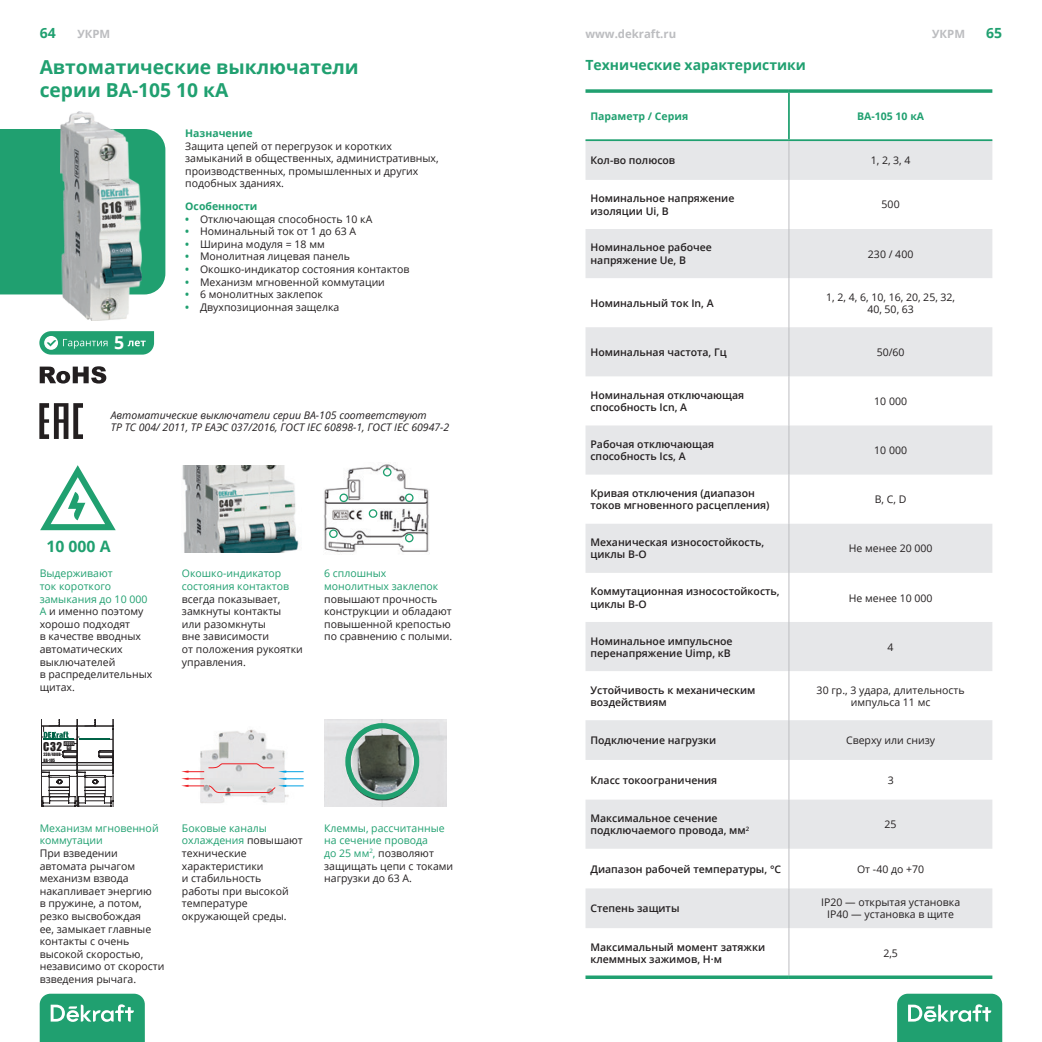
<style>
.page{position:relative;width:1042px;height:1042px;background:#fff}
.page>*{position:absolute;margin:0;border:0;box-sizing:border-box;transform-origin:0 0}
.t1{font:700 19.25px/22.8px "Open Sans";color:#20a070}
.t2{font:700 17.85px "Open Sans";color:#fff}
.t3{font:700 15.75px "Open Sans";color:#20a070}
.t4{font:700 14px "Open Sans";color:#20a070}
.t5{font:700 11.38px "Open Sans";color:#bcbdc0}
.t6{font:11.2px "Impact";color:#231f20}
.t7{font:10.5px/12.6px "Open Sans";color:#231f20}
.t8{font:600 10.5px/12.2px "Open Sans";color:#231f20}
.t9{font:10.5px/12.6px "Open Sans";color:#20a070}
.t10{font:italic 10.5px/12.6px "Open Sans";color:#231f20}
.t11{font:700 10.5px "Open Sans";color:#20a070}
.t12{font:4.2px "Impact";color:#231f20}
.t13{font:3.5px "Impact";color:#231f20}
.s1{font-weight:700;color:#20a070}
.s2{color:#20a070}
.s3{color:#231f20}
</style>
<div class="page">
<svg style="left:897px;top:993px;width:105px;height:49px;background:#3eac83"></svg>
<svg style="left:40px;top:993px;width:105px;height:49px;background:#3eac83"></svg>
<div style="left:0;top:129px;width:165px;height:165px;background:#20a070"></div>
<svg style="left:40px;top:465px;width:76px;height:65px"></svg>
<img style="left:60px;top:112px;width:82px;height:208px">
<img style="left:182px;top:465px;width:117px;height:87px">
<img style="left:324px;top:464px;width:105px;height:88px">
<div style="left:383px;top:468px;width:8px;height:8px;border:1px solid #20a070;border-radius:50%"></div>
<div style="left:405px;top:493px;width:8px;height:9px;border:1px solid #20a070;border-radius:50%"></div>
<div style="left:339px;top:493px;width:9px;height:9px;border:1px solid #20a070;border-radius:50%"></div>
<div style="left:369px;top:509px;width:8px;height:9px;border:1px solid #20a070;border-radius:50%"></div>
<div style="left:405px;top:534px;width:8px;height:8px;border:1px solid #20a070;border-radius:50%"></div>
<div style="left:329px;top:529px;width:9px;height:9px;border:1px solid #20a070;border-radius:50%"></div>
<svg style="left:41px;top:719px;width:73px;height:87px"></svg>
<img style="left:200px;top:729px;width:89px;height:74px">
<svg style="left:181px;top:763px;width:123px;height:30px"></svg>
<img style="left:324px;top:719px;width:122px;height:87px">
<svg style="left:39px;top:331px;width:115px;height:24px;background:#42ae86"></svg>
<div style="left:345px;top:723px;width:74px;height:77px;border:5px solid #20a070;border-radius:50%"></div>
<svg style="left:40px;top:366px;width:66px;height:17px"></svg>
<svg style="left:39px;top:403px;width:44px;height:36px"></svg>
<svg style="left:585px;top:141px;width:407px;height:787px;fill:#e6e7e9"></svg>
<svg style="left:585px;top:89px;width:204px;height:4px"></svg>
<svg style="left:789px;top:89px;width:203px;height:4px"></svg>
<hr style="left:585px;top:139px;width:204px;height:2px;background:#20a070">
<hr style="left:789px;top:139px;width:203px;height:2px;background:#20a070">
<hr style="left:788px;top:93px;width:2px;height:46px;background:#20a070">
<hr style="left:788px;top:141px;width:1px;height:39px;background:#bcbdc0">
<hr style="left:788px;top:180px;width:1px;height:49px;background:#bcbdc0">
<hr style="left:788px;top:229px;width:1px;height:49px;background:#bcbdc0">
<hr style="left:788px;top:278px;width:1px;height:49px;background:#bcbdc0">
<hr style="left:788px;top:327px;width:1px;height:49px;background:#bcbdc0">
<hr style="left:788px;top:376px;width:1px;height:49px;background:#bcbdc0">
<hr style="left:788px;top:425px;width:1px;height:49px;background:#bcbdc0">
<hr style="left:788px;top:474px;width:1px;height:50px;background:#bcbdc0">
<hr style="left:788px;top:524px;width:1px;height:49px;background:#bcbdc0">
<hr style="left:788px;top:573px;width:1px;height:49px;background:#bcbdc0">
<hr style="left:788px;top:622px;width:1px;height:49px;background:#bcbdc0">
<hr style="left:788px;top:671px;width:1px;height:49px;background:#bcbdc0">
<hr style="left:788px;top:720px;width:1px;height:40px;background:#bcbdc0">
<hr style="left:788px;top:760px;width:1px;height:39px;background:#bcbdc0">
<hr style="left:788px;top:799px;width:1px;height:50px;background:#bcbdc0">
<hr style="left:788px;top:849px;width:1px;height:39px;background:#bcbdc0">
<hr style="left:788px;top:888px;width:1px;height:40px;background:#bcbdc0">
<hr style="left:788px;top:928px;width:1px;height:47px;background:#bcbdc0">
<svg style="left:585px;top:975px;width:204px;height:4px"></svg>
<svg style="left:789px;top:975px;width:203px;height:4px"></svg>
<h3 class="t4" style="left:40px;top:23px;width:17px">64</h3>
<p class="t5" style="left:77px;top:26px;width:34px">УКРМ</p>
<p class="t5" style="left:585px;top:26px;width:92px">www.dekraft.ru</p>
<p class="t5" style="left:932px;top:26px;width:34px">УКРМ</p>
<h3 class="t4" style="left:986px;top:23px;width:17px">65</h3>
<h1 class="t1" style="left:40px;top:55px;width:321px">Автоматические выключатели серии ВА-105 10 кА</h1>
<p class="t11" style="left:185px;top:126px;width:69px">Назначение</p>
<p class="t7" style="left:185px;top:139px;width:255px">Защита цепей от перегрузок и коротких замыканий в общественных, административных, производственных, промышленных и других подобных зданиях.</p>
<p class="t11" style="left:185px;top:199px;width:74px">Особенности</p>
<p class="t7" style="left:185px;top:212px;width:189px"><span class="s1">•</span> Отключающая способность 10 кА</p>
<p class="t7" style="left:185px;top:225px;width:172px"><span class="s1">•</span> Номинальный ток от 1 до 63 А</p>
<p class="t7" style="left:185px;top:237px;width:141px"><span class="s1">•</span> Ширина модуля = 18 мм</p>
<p class="t7" style="left:185px;top:250px;width:166px"><span class="s1">•</span> Монолитная лицевая панель</p>
<p class="t7" style="left:185px;top:263px;width:226px"><span class="s1">•</span> Окошко-индикатор состояния контактов</p>
<p class="t7" style="left:185px;top:275px;width:201px"><span class="s1">•</span> Механизм мгновенной коммутации</p>
<p class="t7" style="left:185px;top:288px;width:139px"><span class="s1">•</span> 6 монолитных заклепок</p>
<p class="t7" style="left:185px;top:300px;width:156px"><span class="s1">•</span> Двухпозиционная защелка</p>
<h3 class="t4" style="left:585px;top:55px;width:222px">Технические характеристики</h3>
<p class="t11" style="left:590px;top:108px;width:99px">Параметр / Серия</p>
<p class="t11" style="left:857px;top:108px;width:68px">ВА-105 10 кА</p>
<p class="t8" style="left:590px;top:154px;width:86px">Кол-во полюсов</p>
<p class="t7" style="left:870px;top:154px;width:41px">1, 2, 3, 4</p>
<p class="t8" style="left:590px;top:192px;width:145px">Номинальное напряжение изоляции Ui, В</p>
<p class="t7" style="left:881px;top:198px;width:20px">500</p>
<p class="t8" style="left:590px;top:241px;width:123px">Номинальное рабочее напряжение Ue, В</p>
<p class="t7" style="left:868px;top:247px;width:47px">230 / 400</p>
<p class="t8" style="left:590px;top:296px;width:125px">Номинальный ток In, А</p>
<p class="t7" style="left:826px;top:290px;width:131px;text-align:center">1, 2, 4, 6, 10, 16, 20, 25, 32,<br>40, 50, 63</p>
<p class="t8" style="left:590px;top:346px;width:138px">Номинальная частота, Гц</p>
<p class="t7" style="left:877px;top:345px;width:29px">50/60</p>
<p class="t8" style="left:590px;top:389px;width:155px">Номинальная отключающая способность Icn, А</p>
<p class="t7" style="left:874px;top:394px;width:34px">10 000</p>
<p class="t8" style="left:590px;top:438px;width:125px">Рабочая отключающая способность Ics, А</p>
<p class="t7" style="left:874px;top:444px;width:34px">10 000</p>
<p class="t8" style="left:590px;top:487px;width:180px">Кривая отключения (диапазон токов мгновенного расцепления)</p>
<p class="t7" style="left:875px;top:493px;width:33px">B, C, D</p>
<p class="t8" style="left:590px;top:536px;width:175px">Механическая износостойкость, циклы В-О</p>
<p class="t7" style="left:848px;top:542px;width:85px">Не менее 20 000</p>
<p class="t8" style="left:590px;top:585px;width:191px">Коммутационная износостойкость, циклы В-О</p>
<p class="t7" style="left:848px;top:591px;width:85px">Не менее 10 000</p>
<p class="t8" style="left:590px;top:634px;width:144px">Номинальное импульсное перенапряжение Uimp, кВ</p>
<p class="t7" style="left:887px;top:640px;width:8px">4</p>
<p class="t8" style="left:590px;top:683px;width:166px">Устойчивость к механическим воздействиям</p>
<p class="t7" style="left:816px;top:683px;width:149px;text-align:center">30 гр., 3 удара, длительность импульса 11 мс</p>
<p class="t8" style="left:590px;top:734px;width:127px">Подключение нагрузки</p>
<p class="t7" style="left:846px;top:734px;width:91px">Сверху или снизу</p>
<p class="t8" style="left:590px;top:774px;width:128px">Класс токоограничения</p>
<p class="t7" style="left:887px;top:773px;width:8px">3</p>
<p class="t8" style="left:590px;top:812px;width:160px">Максимальное сечение подключаемого провода, мм<sup>2</sup></p>
<p class="t7" style="left:884px;top:818px;width:14px">25</p>
<p class="t8" style="left:590px;top:862px;width:192px">Диапазон рабочей температуры, °С</p>
<p class="t7" style="left:857px;top:862px;width:69px">От -40 до +70</p>
<p class="t8" style="left:590px;top:902px;width:91px">Степень защиты</p>
<p class="t7" style="left:821px;top:896px;width:141px;text-align:center">IP20 — открытая установка<br>IP40 — установка в щите</p>
<p class="t8" style="left:590px;top:940px;width:176px">Максимальный момент затяжки клеммных зажимов, Н·м</p>
<p class="t7" style="left:883px;top:946px;width:16px">2,5</p>
<h2 class="t2" style="left:114px;top:330px;width:12px">5</h2>
<p class="t10" style="left:111px;top:408px;width:340px">Автоматические выключатели серии ВА-105 соответствуют<br>ТР ТС 004/ 2011, ТР ЕАЭС 037/2016, ГОСТ IEC 60898-1, ГОСТ IEC 60947-2</p>
<h3 class="t3" style="left:47px;top:535px;width:66px">10 000 A</h3>
<p class="t9" style="left:182px;top:567px;width:109px">Окошко-индикатор состояния контактов</p>
<p class="t7" style="left:182px;top:592px;width:123px">всегда показывает, замкнуты контакты или разомкнуты<br>вне зависимости<br>от положения рукоятки управления.</p>
<p class="t9" style="left:324px;top:567px;width:116px">6 сплошных монолитных заклепок</p>
<p class="t7" style="left:324px;top:592px;width:129px">повышают прочность конструкции и обладают повышенной крепостью по сравнению с полыми.</p>
<p class="t7" style="left:40px;top:567px;width:114px"><span class="s2">Выдерживают<br>ток короткого замыкания до 10 000<br>А</span> и именно поэтому хорошо подходят<br>в качестве вводных автоматических выключателей<br>в распределительных щитах.</p>
<p class="t6" style="left:43px;top:738px;width:21px">C32</p>
<p class="t13" style="left:65px;top:741px;width:10px">10000</p>
<p class="t12" style="left:43px;top:757px;width:13px">ВА-105</p>
<p class="t13" style="left:68px;top:744px;width:3px">3</p>
<p class="t12" style="left:44px;top:750px;width:21px">230/400B~</p>
<p class="t9" style="left:40px;top:821px;width:120px">Механизм мгновенной коммутации</p>
<p class="t7" style="left:40px;top:846px;width:126px">При взведении автомата рычагом механизм взвода накапливает энергию<br>в пружине, а потом, резко высвобождая<br>ее, замыкает главные контакты с очень высокой скоростью, независимо от скорости взведения рычага.</p>
<p class="t7" style="left:182px;top:821px;width:122px"><span class="s2">Боковые каналы охлаждения</span> повышают технические характеристики<br>и стабильность<br>работы при высокой температуре окружающей среды.</p>
<p class="t9" style="left:324px;top:821px;width:131px">Клеммы, рассчитанные на сечение провода<br>до 25 мм<sup>2</sup>, <span class="s3">позволяют защищать цепи с токами нагрузки до 63 А.</span></p>
</div>
